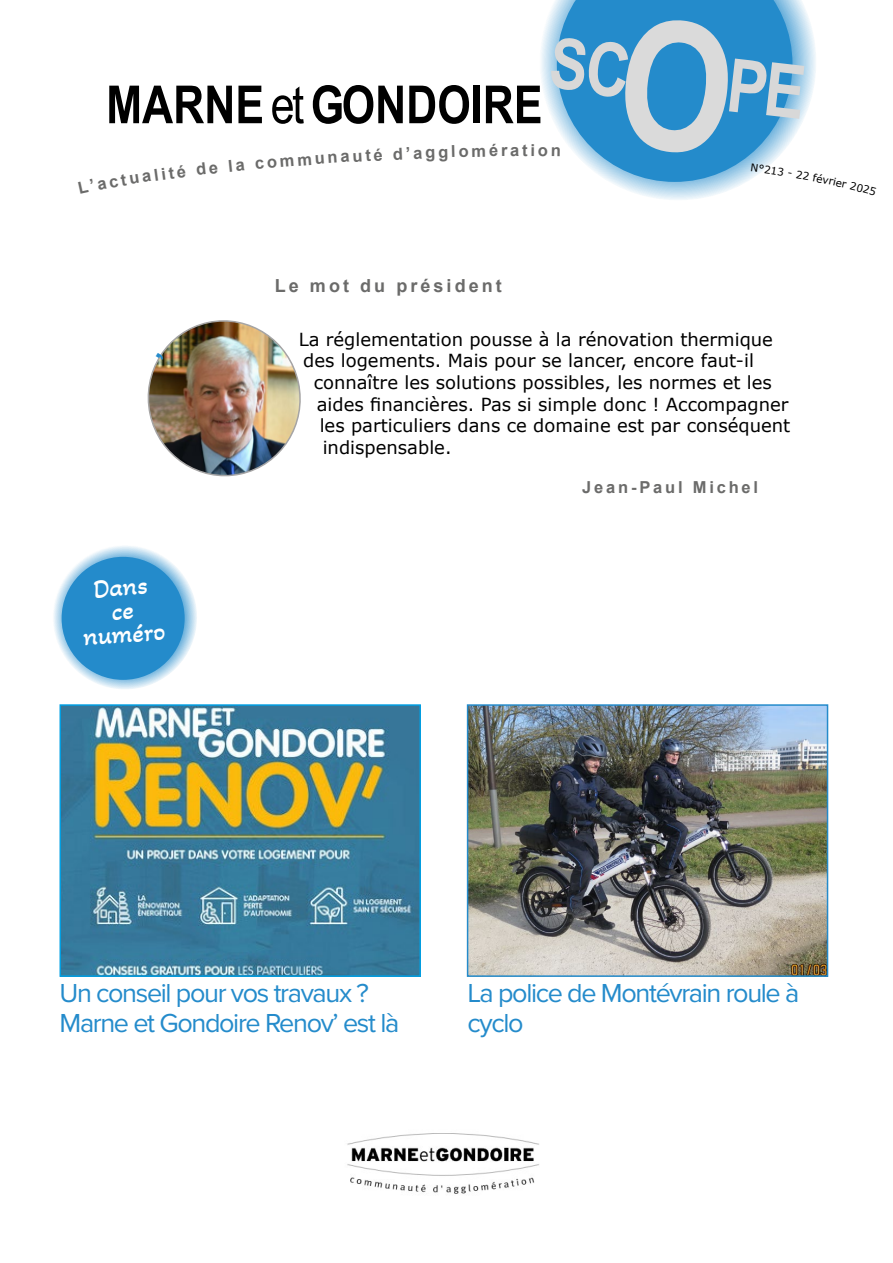
<style>
.page{position:relative;width:893px;height:1263px;background:#fff}
.page>*{position:absolute;margin:0;border:0;box-sizing:border-box;transform-origin:0 0}
.t1{font:700 52.5px "Arial Narrow";color:#000}
.t2{font:27px/30px "Proxima Nova";letter-spacing:-.05em;color:#248bcb}
.t3{font:27px/23.4px "Akaya Kanadaka";color:#fff;text-align:center}
.t4{font:18px "Verdana";color:#000}
.t5{font:700 18px "Arial";letter-spacing:.17em;color:#6b6b6a}
.t6{font:700 16.5px "Arial";letter-spacing:.17em;color:#6b6b6a}
.s1{font-weight:400}
</style>
<div class="page">
<img style="left:470px;top:707px;width:355px;height:267px">
<div style="left:467px;top:704px;width:361px;height:273px;border:2px solid #248bcb"></div>
<img style="left:63px;top:707px;width:355px;height:267px">
<div style="left:60px;top:704px;width:361px;height:273px;border:2px solid #009fe3"></div>
<img style="left:347px;top:1133px;width:192px;height:61px">
<svg style="left:53px;top:545px;width:144px;height:144px;background:#4ca0d4"></svg>
<img style="left:147px;top:320px;width:154px;height:157px">
<svg style="left:541px;top:0;width:275px;height:196px"></svg>
<h1 class="t1" style="left:106px;top:65px;width:438px">MARNE <span class="s1">et</span> GONDOIRE</h1>
<p class="t6" style="left:195px;top:159px;width:50px;rotate:-6deg">de la</p>
<p class="t6" style="left:297px;top:149px;width:54px;rotate:-4deg">muna</p>
<p class="t6" style="left:352px;top:145px;width:52px;rotate:-3deg">uté d</p>
<p class="t6" style="left:406px;top:142px;width:51px;rotate:-2deg">’aggl</p>
<p class="t6" style="left:501px;top:140px;width:36px">rati</p>
<p class="t5" style="left:275px;top:274px;width:229px">Le mot du président</p>
<p class="t4" style="left:299px;top:328px;width:476px">La réglementation pousse à la rénovation thermique</p>
<p class="t4" style="left:303px;top:349px;width:452px">des logements. Mais pour se lancer, encore faut-il</p>
<p class="t4" style="left:314px;top:371px;width:460px">connaître les solutions possibles, les normes et les</p>
<p class="t4" style="left:317px;top:393px;width:473px">aides financières. Pas si simple donc ! Accompagner</p>
<p class="t4" style="left:320px;top:414px;width:472px">les particuliers dans ce domaine est par conséquent</p>
<p class="t4" style="left:323px;top:436px;width:130px">indispensable.</p>
<h2 class="t3" style="left:78px;top:578px;width:84px;rotate:-5deg">Dans ce numéro</h2>
<p class="t6" style="left:582px;top:477px;width:177px">Jean-Paul Michel</p>
<h2 class="t2" style="left:60px;top:977px;width:341px">Un conseil pour vos travaux ?<br>Marne et Gondoire Renov’ est là</h2>
<h2 class="t2" style="left:468px;top:977px;width:333px">La police de Montévrain roule à cyclo</h2>
</div>
